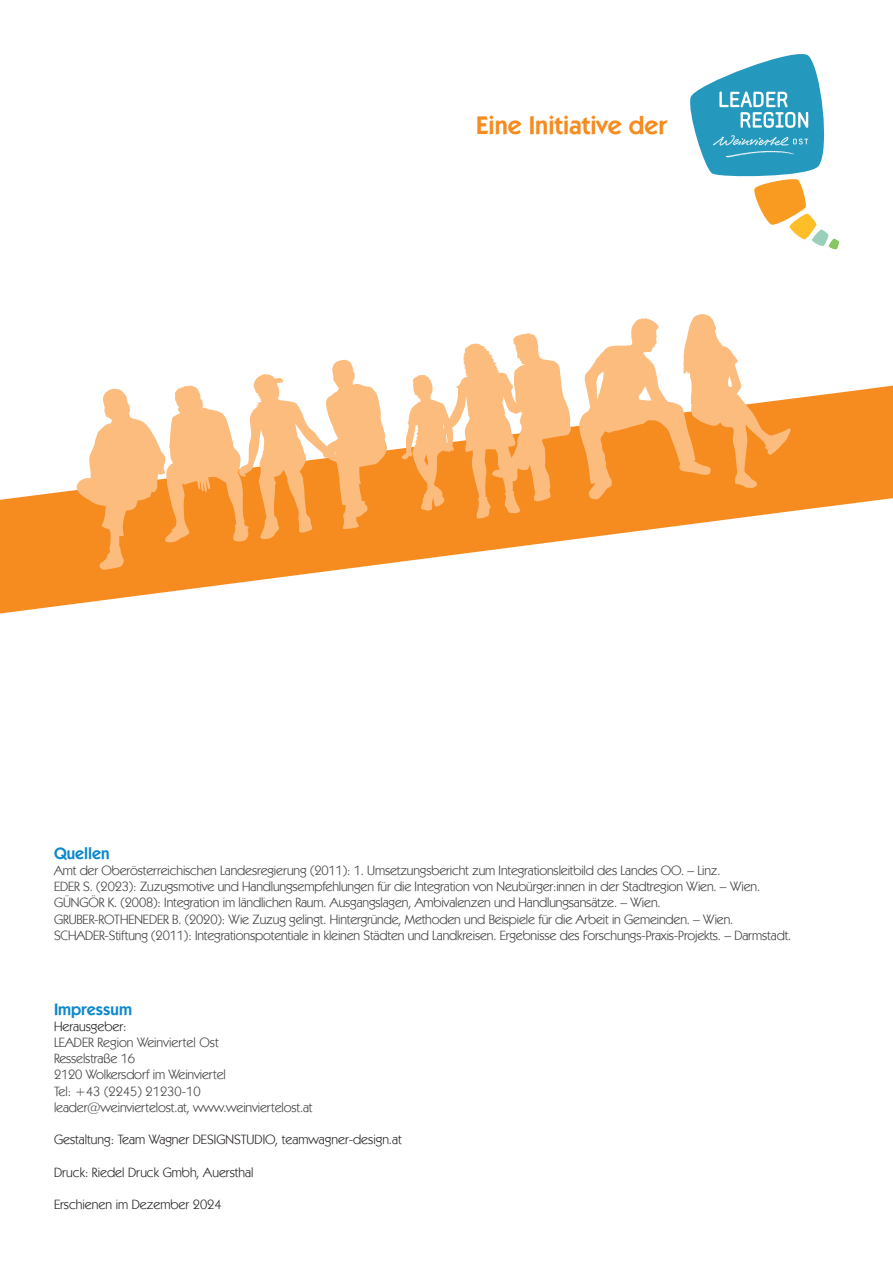
<style>
.page{position:relative;width:893px;height:1263px;background:#fff}
.page>*{position:absolute;margin:0;border:0;box-sizing:border-box;transform-origin:0 0}
.Titel_2{font:600 25.5px "Kabel IT Cby BT";color:#f68b1f}
.Absatzformat_1{font:600 16.5px "Kabel IT Cby BT";color:#0c88cb}
.Fließtext{font:13.5px "Kabel IT Cby BT";letter-spacing:-.01em;color:#3e3e3f}
.Titel_2-2{font:13.5px "Kabel IT Cby BT";color:#231f20}
</style>
<div class="page">
<svg style="left:0;top:385px;width:893px;height:229px"></svg>
<svg style="left:690px;top:54px;width:149px;height:196px"></svg>
<svg style="left:76px;top:359px;width:311px;height:211px"></svg>
<svg style="left:402px;top:333px;width:170px;height:186px"></svg>
<svg style="left:579px;top:314px;width:212px;height:186px"></svg>
<p class="Titel_2" style="left:476px;top:109px;width:192px">Eine Initiative der</p>
<p class="Absatzformat_1" style="left:54px;top:843px;width:57px">Quellen</p>
<p class="Fließtext" style="left:54px;top:862px;width:668px">Amt der Oberösterreichischen Landesregierung (2011): 1. Umsetzungsbericht zum Integrationsleitbild des Landes OO. – Linz.</p>
<p class="Fließtext" style="left:54px;top:878px;width:707px">EDER S. (2023): Zuzugsmotive und Handlungsempfehlungen für die Integration von Neubürger:innen in der Stadtregion Wien. – Wien.</p>
<p class="Fließtext" style="left:54px;top:894px;width:608px">GÜNGÖR K. (2008): Integration im ländlichen Raum. Ausgangslagen, Ambivalenzen und Handlungsansätze. – Wien.</p>
<p class="Fließtext" style="left:54px;top:910px;width:681px">GRUBER-ROTHENEDER B. (2020): Wie Zuzug gelingt. Hintergründe, Methoden und Beispiele für die Arbeit in Gemeinden. – Wien.</p>
<p class="Fließtext" style="left:54px;top:927px;width:739px">SCHADER-Stiftung (2011): Integrationspotentiale in kleinen Städten und Landkreisen. Ergebnisse des Forschungs-Praxis-Projekts. – Darmstadt.</p>
<p class="Absatzformat_1" style="left:54px;top:999px;width:79px">Impressum</p>
<p class="Titel_2-2" style="left:54px;top:1018px;width:74px">Herausgeber:</p>
<p class="Fließtext" style="left:54px;top:1034px;width:166px">LEADER Region Weinviertel Ost</p>
<p class="Fließtext" style="left:54px;top:1050px;width:83px">Resselstraße 16</p>
<p class="Fließtext" style="left:54px;top:1066px;width:173px">2120 Wolkersdorf im Weinviertel</p>
<p class="Fließtext" style="left:54px;top:1082px;width:148px">Tel: +43 (2245) 21230-10</p>
<p class="Fließtext" style="left:54px;top:1099px;width:260px">leader@weinviertelost.at, www.weinviertelost.at</p>
<p class="Titel_2-2" style="left:54px;top:1131px;width:349px">Gestaltung: Team Wagner DESIGNSTUDIO, teamwagner-design.at</p>
<p class="Titel_2-2" style="left:54px;top:1163px;width:201px">Druck: Riedel Druck Gmbh, Auersthal</p>
<p class="Titel_2-2" style="left:54px;top:1196px;width:169px">Erschienen im Dezember 2024</p>
</div>
